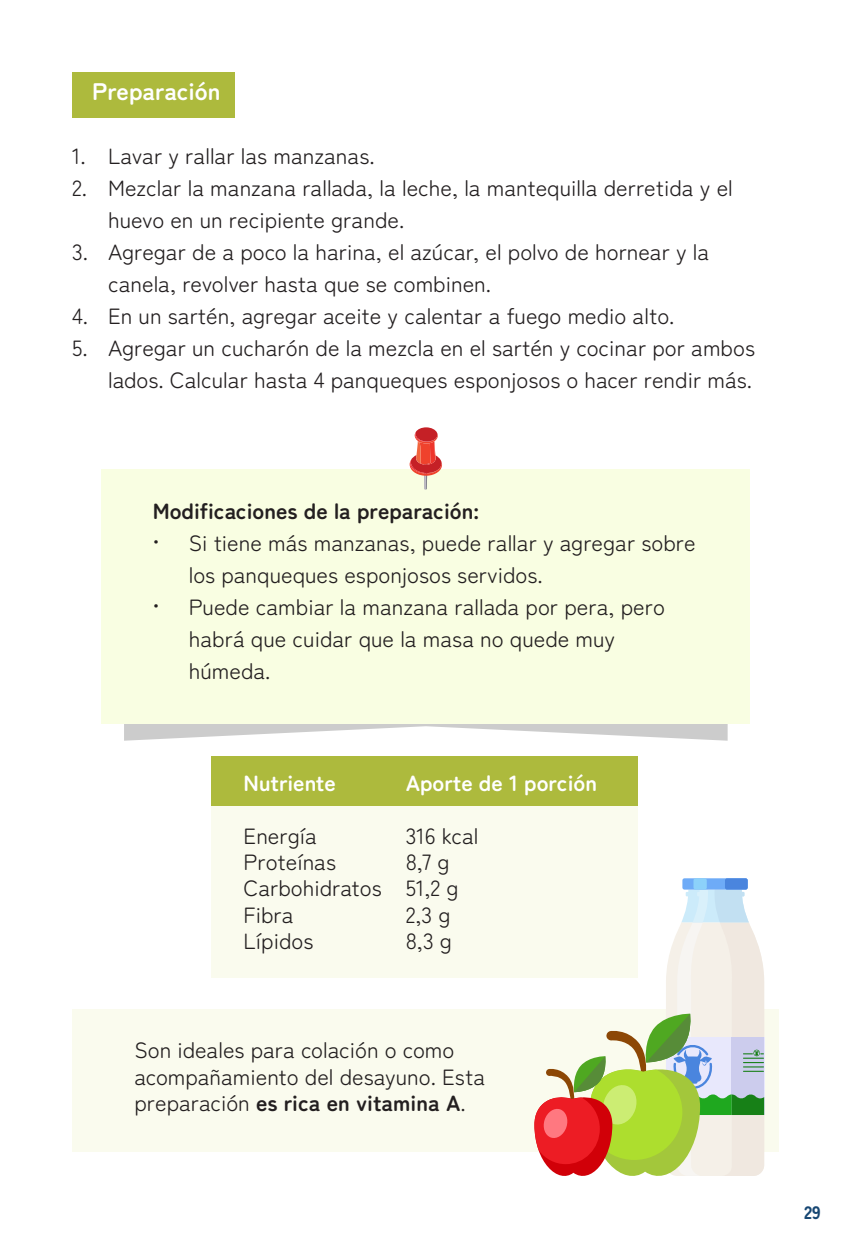
<style>
.page{position:relative;width:851px;height:1248px;background:#fff}
.page>*{position:absolute;margin:0;border:0;box-sizing:border-box;transform-origin:0 0}
.t1{font:700 24px "Zen Maru Gothic";color:#fff}
.t2{font:22px/32px "Zen Maru Gothic";color:#231f20}
.t3{font:700 22px "Zen Maru Gothic";color:#231f20}
.t4{font:700 22px "Zen Maru Gothic";color:#fff}
.t5{font:900 18px "Zen Maru Gothic";color:#174773}
.s1{font-weight:700}
</style>
<div class="page">
<svg style="left:124px;top:724px;width:603px;height:16px"></svg>
<div style="left:102px;top:469px;width:647px;height:255px;background:#f9fee2"></div>
<div style="left:72px;top:1009px;width:706px;height:143px;background:#fafbee"></div>
<div style="left:211px;top:805px;width:426px;height:173px;background:#fafbee"></div>
<div style="left:211px;top:756px;width:426px;height:49px;background:#adba3d"></div>
<div style="left:682px;top:878px;width:65px;height:11px;background:#6eabf7;border-radius:2px"></div>
<div style="left:724px;top:878px;width:23px;height:11px;background:#4a85de;border-radius:2px"></div>
<div style="left:693px;top:878px;width:13px;height:11px;background:#8cd1fa;border-radius:2px"></div>
<svg style="left:534px;top:889px;width:230px;height:287px"></svg>
<svg style="left:409px;top:427px;width:33px;height:63px"></svg>
<div style="left:72px;top:72px;width:162px;height:46px;background:#adba3d"></div>
<p class="t1" style="left:92px;top:76px;width:130px">Preparación</p>
<p class="t2" style="left:72px;top:140px;width:304px">1. Lavar y rallar las manzanas.</p>
<p class="t2" style="left:108px;top:172px;width:626px;text-indent:-36px">2. Mezclar la manzana rallada, la leche, la mantequilla derretida y el huevo en un recipiente grande.</p>
<p class="t2" style="left:108px;top:236px;width:602px;text-indent:-36px">3. Agregar de a poco la harina, el azúcar, el polvo de hornear y la canela, revolver hasta que se combinen.</p>
<p class="t2" style="left:72px;top:300px;width:604px">4. En un sartén, agregar aceite y calentar a fuego medio alto.</p>
<p class="t2" style="left:72px;top:332px;width:684px;text-align:right">5. Agregar un cucharón de la mezcla en el sartén y cocinar por ambos lados. Calcular hasta 4 panqueques esponjosos o hacer rendir más.</p>
<p class="t3" style="left:153px;top:496px;width:327px">Modificaciones de la preparación:</p>
<p class="t2" style="left:189px;top:526px;width:508px;text-indent:-36px">• Si tiene más manzanas, puede rallar y agregar sobre los panqueques esponjosos servidos.</p>
<p class="t2" style="left:189px;top:590px;width:477px;text-indent:-36px">• Puede cambiar la manzana rallada por pera, pero habrá que cuidar que la masa no quede muy húmeda.</p>
<p class="t4" style="left:243px;top:768px;width:94px">Nutriente</p>
<p class="t4" style="left:405px;top:768px;width:193px">Aporte de 1 porción</p>
<p class="t2" style="left:243px;top:819px;width:75px">Energía</p>
<p class="t2" style="left:405px;top:819px;width:74px">316 kcal</p>
<p class="t2" style="left:243px;top:845px;width:94px">Proteínas</p>
<p class="t2" style="left:243px;top:848px;width:216px;line-height:26.4px;text-indent:162px">8,7 g<br>Carbohidratos 51,2 g<br>Fibra</p>
<p class="t2" style="left:405px;top:898px;width:46px">2,3 g</p>
<p class="t2" style="left:243px;top:925px;width:71px">Lípidos</p>
<p class="t2" style="left:405px;top:925px;width:48px">8,3 g</p>
<p class="t2" style="left:134px;top:1036px;width:352px;line-height:26.4px">Son ideales para colación o como acompañamiento del desayuno. Esta preparación <span class="s1">es rica en vitamina A</span>.</p>
<p class="t5" style="left:804px;top:1200px;width:18px">29</p>
</div>
